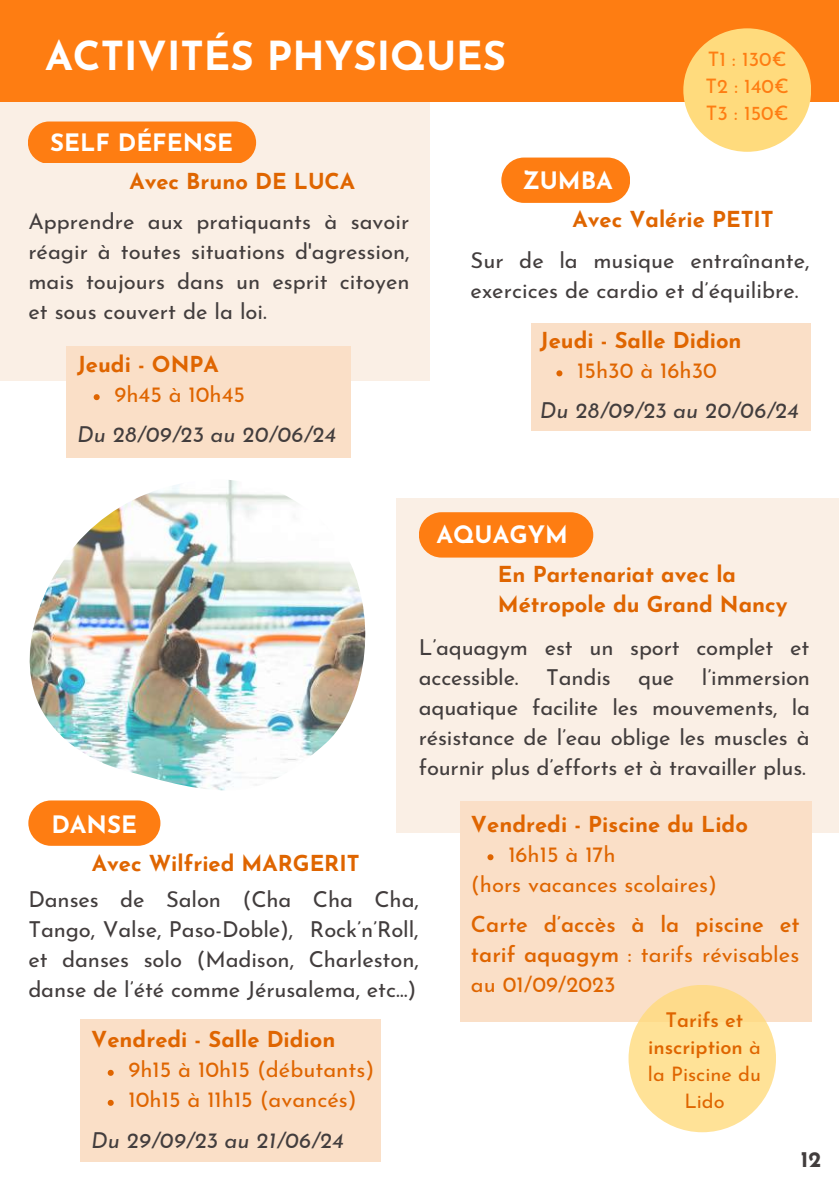
<style>
.page{position:relative;width:839px;height:1191px;background:#fff}
.page>*{position:absolute;margin:0;border:0;box-sizing:border-box;transform-origin:0 0}
.t1{font:700 40px "Josefin Sans";color:#fff}
.t2{font:700 24px "Josefin Sans";color:#fff}
.t3{font:22px/30px "Josefin Sans";letter-spacing:-.005em;color:#423d3d;text-align:justify}
.t4{font:700 22px/30px "Josefin Sans";color:#df6500}
.t5{font:22px/30px "Josefin Sans";color:#df6500}
.t6{font:600 22px/30px "Josefin Sans";color:#df6500;text-align:justify}
.t7{font:italic 22px "Josefin Sans";color:#423d3d}
.t8{font:700 22px "Josefin Sans";color:#423d3d}
.t9{font:600 20px/27px "Josefin Sans";color:#df6500;text-align:center}
.t10{font:20px/27px "Josefin Sans";color:#fe7d12;text-align:justify}
.s1{font-weight:400}
</style>
<div class="page">
<div style="left:0;top:100px;width:429px;height:281px;background:#faefe5"></div>
<div style="left:66px;top:347px;width:284px;height:111px;background:#fadfc7"></div>
<div style="left:531px;top:324px;width:279px;height:107px;background:#fadfc7"></div>
<div style="left:396px;top:498px;width:442px;height:335px;background:#faefe5"></div>
<div style="left:460px;top:802px;width:351px;height:219px;background:#fadfc7"></div>
<div style="left:501px;top:158px;width:129px;height:45px;background:#fe7d12;border-radius:23px"></div>
<div style="left:0;top:0;width:838px;height:102px;background:#fe7d12"></div>
<img style="left:29px;top:480px;width:337px;height:310px">
<div style="left:28px;top:122px;width:228px;height:41px;background:#fe7d12;border-radius:21px"></div>
<svg style="left:94px;top:394px;width:6px;height:6px"></svg>
<svg style="left:487px;top:854px;width:6px;height:6px"></svg>
<svg style="left:556px;top:370px;width:6px;height:6px"></svg>
<div style="left:419px;top:512px;width:174px;height:46px;background:#fe7d12;border-radius:23px"></div>
<div style="left:628px;top:985px;width:148px;height:147px;background:#ffe297;border-radius:50%"></div>
<div style="left:80px;top:1019px;width:300px;height:143px;background:#fadfc7"></div>
<div style="left:28px;top:800px;width:132px;height:46px;background:#fe7d12;border-radius:23px"></div>
<svg style="left:108px;top:1070px;width:6px;height:6px"></svg>
<svg style="left:108px;top:1100px;width:6px;height:6px"></svg>
<div style="left:683px;top:28px;width:127px;height:124px;background:#ffdb7d;border-radius:50%"></div>
<h1 class="t1" style="left:45px;top:40px;width:462px">ACTIVITÉS PHYSIQUES</h1>
<p class="t2" style="left:50px;top:133px;width:184px">SELF DÉFENSE</p>
<p class="t4" style="left:129px;top:168px;width:227px">Avec Bruno DE LUCA</p>
<p class="t2" style="left:522px;top:171px;width:92px">ZUMBA</p>
<p class="t10" style="left:705px;top:47px;width:85px">T1 : 130€ T2 : 140€ T3 : 150€</p>
<p class="t3" style="left:28px;top:209px;width:383px">Apprendre aux pratiquants à savoir réagir à toutes situations d'agression, mais toujours dans un esprit citoyen et sous couvert de la loi.</p>
<p class="t4" style="left:77px;top:351px;width:143px">Jeudi - ONPA</p>
<p class="t5" style="left:115px;top:381px;width:132px">9h45 à 10h45</p>
<p class="t7" style="left:77px;top:426px;width:260px">Du 28/09/23 au 20/06/24</p>
<p class="t4" style="left:572px;top:206px;width:203px">Avec Valérie PETIT</p>
<p class="t3" style="left:470px;top:247px;width:340px">Sur de la musique entraînante, exercices de cardio et d’équilibre.</p>
<p class="t4" style="left:540px;top:327px;width:203px">Jeudi - Salle Didion</p>
<p class="t5" style="left:577px;top:357px;width:141px">15h30 à 16h30</p>
<p class="t7" style="left:540px;top:402px;width:260px">Du 28/09/23 au 20/06/24</p>
<p class="t2" style="left:51px;top:815px;width:87px">DANSE</p>
<p class="t4" style="left:92px;top:850px;width:269px">Avec Wilfried MARGERIT</p>
<p class="t2" style="left:436px;top:525px;width:133px">AQUAGYM</p>
<p class="t4" style="left:498px;top:562px;width:291px">En Partenariat avec la<br>Métropole du Grand Nancy</p>
<p class="t3" style="left:419px;top:635px;width:392px">L’aquagym est un sport complet et accessible.</p>
<p class="t3" style="left:419px;top:665px;width:393px;text-indent:283px">l’immersion aquatique facilite les mouvements, la résistance de l’eau oblige les muscles à fournir plus d’efforts et à travailler plus.</p>
<p class="t3" style="left:546px;top:665px;width:66px">Tandis</p>
<p class="t3" style="left:638px;top:665px;width:38px">que</p>
<p class="t4" style="left:471px;top:811px;width:278px">Vendredi - Piscine du Lido</p>
<p class="t5" style="left:508px;top:841px;width:109px">16h15 à 17h</p>
<p class="t3" style="left:28px;top:886px;width:392px">Danses de Salon (Cha Cha Cha, Tango, Valse, Paso-Doble), Rock’n’Roll, et danses solo (Madison, Charleston, danse de l’été comme Jérusalema, etc…)</p>
<p class="t4" style="left:91px;top:1027px;width:246px">Vendredi - Salle Didion</p>
<p class="t5" style="left:129px;top:1057px;width:247px">9h15 à 10h15 (débutants)<br>10h15 à 11h15 (avancés)</p>
<p class="t7" style="left:91px;top:1131px;width:254px">Du 29/09/23 au 21/06/24</p>
<p class="t5" style="left:471px;top:871px;width:248px">(hors vacances scolaires)</p>
<p class="t6" style="left:471px;top:912px;width:330px">Carte d’accès à la piscine et tarif aquagym <span class="s1">: tarifs révisables au 01/09/2023</span></p>
<p class="t9" style="left:648px;top:1009px;width:115px">Tarifs et inscription <span class="s1">à la Piscine du<br>Lido</span></p>
<p class="t8" style="left:801px;top:1150px;width:22px">12</p>
</div>
